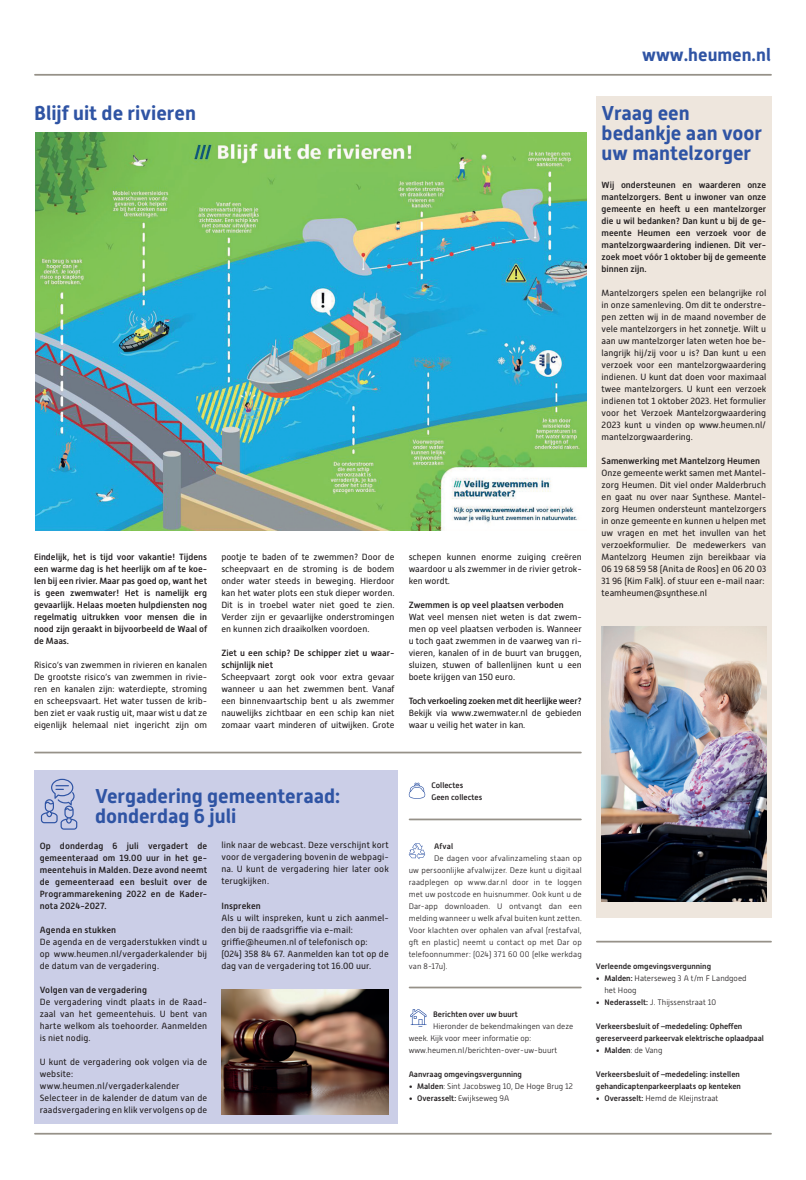
<style>
.page{position:relative;width:806px;height:1180px;background:#fff}
.page>*{position:absolute;margin:0;border:0;box-sizing:border-box;transform-origin:0 0}
.t1{font:700 20px/20px "Alwyn New";color:#2f54a4}
.t2{font:700 18px "Alwyn New";color:#2f54a4}
.t3{font:9px/12px "Alwyn New";color:#231f20;text-align:justify}
.t4{font:500 9px/12px "Alwyn New";color:#231f20;text-align:justify}
.t5{font:500 9px "Alwyn New";letter-spacing:-.02em;color:#231f20}
.t6{font:300 8px/12px "Alwyn New";color:#231f20}
.t7{font:500 8px/12px "Alwyn New";color:#231f20}
.s1{font-weight:500}
.s2{font-weight:300}
</style>
<div class="page">
<div style="left:595px;top:96px;width:176px;height:821px;background:#eee6dd"></div>
<hr style="left:35px;top:74px;width:735px;height:2px;background:#969188">
<hr style="left:35px;top:1132px;width:735px;height:2px;background:#969188">
<hr style="left:35px;top:751px;width:545px;height:2px;background:#969188">
<img style="left:35px;top:133px;width:550px;height:397px">
<img style="left:601px;top:626px;width:164px;height:275px">
<div style="left:34px;top:770px;width:363px;height:353px;background:#cbcee7"></div>
<svg style="left:41px;top:778px;width:36px;height:51px"></svg>
<svg style="left:408px;top:782px;width:17px;height:16px"></svg>
<svg style="left:408px;top:843px;width:17px;height:16px"></svg>
<hr style="left:409px;top:818px;width:171px;height:2px;background:#969188">
<hr style="left:409px;top:986px;width:171px;height:2px;background:#969188">
<hr style="left:596px;top:940px;width:174px;height:2px;background:#969188">
<svg style="left:410px;top:1009px;width:16px;height:16px"></svg>
<img style="left:221px;top:989px;width:167px;height:124px">
<h1 class="t1" style="left:34px;top:103px;width:163px">Blijf uit de rivieren</h1>
<p class="t4" style="left:34px;top:551px;width:174px">Eindelijk, het is tijd voor vakantie! Tijdens een warme dag is het heerlijk om af te koe&shy;len bij een rivier. Maar pas goed op, want het is geen zwemwater! Het is namelijk erg gevaarlijk. Helaas moeten hulpdiensten nog regelmatig uitrukken voor mensen die in nood zijn geraakt in bijvoorbeeld de Waal of de Maas.</p>
<p class="t3" style="left:34px;top:659px;width:174px">Risico’s van zwemmen in rivieren en kanalen De grootste risico’s van zwemmen in rivie&shy;ren en kanalen zijn: waterdiepte, stroming en scheepsvaart. Het water tussen de krib&shy;ben ziet er vaak rustig uit, maar wist u dat ze eigenlijk helemaal niet ingericht zijn om</p>
<p class="t3" style="left:221px;top:551px;width:174px">pootje te baden of te zwemmen? Door de scheepvaart en de stroming is de bodem onder water steeds in beweging. Hierdoor kan het water plots een stuk dieper worden.<br>Dit is in troebel water niet goed te zien.<br>Verder zijn er gevaarlijke onderstromingen en kunnen zich draaikolken voordoen.</p>
<p class="t4" style="left:221px;top:647px;width:174px">Ziet u een schip? De schipper ziet u waar&shy;schijnlijk niet</p>
<p class="t3" style="left:221px;top:671px;width:174px">Scheepvaart zorgt ook voor extra gevaar wanneer u aan het zwemmen bent. Vanaf een binnenvaartschip bent u als zwemmer nauwelijks zichtbaar en een schip kan niet zomaar vaart minderen of uitwijken. Grote</p>
<p class="t3" style="left:408px;top:551px;width:174px">schepen kunnen enorme zuiging creëren waardoor u als zwemmer in de rivier getrok&shy;ken wordt.</p>
<p class="t4" style="left:408px;top:599px;width:156px">Zwemmen is op veel plaatsen verboden</p>
<p class="t3" style="left:408px;top:611px;width:174px">Wat veel mensen niet weten is dat zwem&shy;men op veel plaatsen verboden is. Wanneer u toch gaat zwemmen in de vaarweg van ri&shy;vieren, kanalen of in de buurt van bruggen, sluizen, stuwen of ballenlijnen kunt u een boete krijgen van 150 euro.</p>
<p class="t5" style="left:408px;top:696px;width:174px">Toch verkoeling zoeken met dit heerlijke weer?</p>
<p class="t3" style="left:408px;top:707px;width:174px">Bekijk via www.zwemwater.nl de gebieden waar u veilig het water in kan.</p>
<h2 class="t2" style="left:642px;top:44px;width:130px">www.heumen.nl</h2>
<h1 class="t1" style="left:601px;top:103px;width:162px">Vraag een bedankje aan voor uw mantelzorger</h1>
<p class="t4" style="left:601px;top:179px;width:166px">Wij ondersteunen en waarderen onze mantelzorgers. Bent u inwoner van onze gemeente en heeft u een mantelzorger die u wil bedanken? Dan kunt u bij de ge&shy;meente Heumen een verzoek voor de mantelzorgwaardering indienen. Dit ver&shy;zoek moet vóór 1 oktober bij de gemeente binnen zijn.</p>
<p class="t3" style="left:601px;top:287px;width:166px">Mantelzorgers spelen een belangrijke rol in onze samenleving. Om dit te onderstre&shy;pen zetten wij in de maand november de vele mantelzorgers in het zonnetje. Wilt u aan uw mantelzorger laten weten hoe be&shy;langrijk hij/zij voor u is? Dan kunt u een verzoek voor een mantelzorgwaardering indienen. U kunt dat doen voor maximaal twee mantelzorgers. U kunt een verzoek indienen tot 1 oktober 2023. Het formulier voor het Verzoek Mantelzorgwaardering 2023 kunt u vinden op www.heumen.nl/ mantelzorgwaardering.</p>
<p class="t4" style="left:601px;top:455px;width:160px">Samenwerking met Mantelzorg Heumen</p>
<p class="t3" style="left:601px;top:467px;width:166px;text-align:left">Onze gemeente werkt samen met Mantel&shy;zorg Heumen. Dit viel onder Malderbruch en gaat nu over naar Synthese. Mantel&shy;zorg Heumen ondersteunt mantelzorgers in onze gemeente en kunnen u helpen met uw vragen en met het invullen van het verzoekformulier. De medewerkers van Mantelzorg Heumen zijn bereikbaar via 06 19 68 59 58 (Anita de Roos) en 06 20 03<br>31 96 (Kim Falk). of stuur een e-mail naar: teamheumen@synthese.nl</p>
<h1 class="t1" style="left:95px;top:786px;width:246px">Vergadering gemeenteraad: donderdag 6 juli</h1>
<p class="t4" style="left:40px;top:839px;width:169px">Op donderdag 6 juli vergadert de gemeenteraad om 19.00 uur in het ge&shy;meentehuis in Malden. Deze avond neemt de gemeenteraad een besluit over de Programmarekening 2022 en de Kader&shy;nota 2024-2027.</p>
<p class="t4" style="left:40px;top:923px;width:78px">Agenda en stukken</p>
<p class="t3" style="left:40px;top:935px;width:169px">De agenda en de vergaderstukken vindt u op www.heumen.nl/vergaderkalender bij de datum van de vergadering.</p>
<p class="t4" style="left:40px;top:983px;width:109px">Volgen van de vergadering</p>
<p class="t3" style="left:40px;top:995px;width:169px">De vergadering vindt plaats in de Raad&shy;zaal van het gemeentehuis. U bent van harte welkom als toehoorder. Aanmelden is niet nodig.</p>
<p class="t3" style="left:40px;top:1055px;width:169px;text-align:left">U kunt de vergadering ook volgen via de website: www.heumen.nl/vergaderkalender<br>Selecteer in de kalender de datum van de raadsvergadering en klik vervolgens op de</p>
<p class="t3" style="left:221px;top:839px;width:169px">link naar de webcast. Deze verschijnt kort voor de vergadering bovenin de webpagi&shy;na. U kunt de vergadering hier later ook terugkijken.</p>
<p class="t4" style="left:221px;top:899px;width:41px">Inspreken</p>
<p class="t3" style="left:221px;top:911px;width:169px;text-align:left">Als u wilt inspreken, kunt u zich aanmel&shy;den bij de raadsgriffie via e-mail: griffie@heumen.nl of telefonisch op: (024) 358 84 67. Aanmelden kan tot op de dag van de vergadering tot 16.00 uur.</p>
<p class="t7" style="left:431px;top:779px;width:52px">Collectes<br>Geen collectes</p>
<p class="t7" style="left:434px;top:839px;width:21px">Afval</p>
<p class="t6" style="left:408px;top:851px;width:174px;text-align:justify;text-indent:26px">De dagen voor afvalinzameling staan op uw persoonlijke afvalwijzer. Deze kunt u digitaal raadplegen op www.dar.nl door in te loggen met uw postcode en huisnummer. Ook kunt u de Dar-app downloaden. U ontvangt dan een melding wanneer u welk afval buiten kunt zetten.<br>Voor klachten over ophalen van afval (restafval, gft en plastic) neemt u contact op met Dar op telefoonnummer: (024) 371 60 00 (elke werkdag van 8-17u).</p>
<p class="t7" style="left:433px;top:1007px;width:86px">Berichten over uw buurt</p>
<p class="t6" style="left:408px;top:1019px;width:166px;text-indent:24px">Hieronder de bekendmakingen van deze week. Kijk voor meer informatie op: www.heumen.nl/berichten-over-uw-buurt</p>
<p class="t7" style="left:408px;top:1067px;width:115px">Aanvraag omgevingsvergunning</p>
<p class="t6" style="left:408px;top:1079px;width:166px"><span class="s1">• Malden</span>: Sint Jacobsweg 10, De Hoge Brug 12</p>
<p class="t7" style="left:408px;top:1091px;width:102px">• Overasselt: <span class="s2">Ewijkseweg 9A</span></p>
<p class="t7" style="left:595px;top:959px;width:116px">Verleende omgevingsvergunning</p>
<p class="t6" style="left:604px;top:971px;width:143px;text-indent:-9px"><span class="s1">• Malden:</span> Haterseweg 3 A t/m F Landgoed het Hoog</p>
<p class="t6" style="left:595px;top:995px;width:121px"><span class="s1">• Nederasselt:</span> J. Thijssenstraat 10</p>
<p class="t7" style="left:595px;top:1019px;width:169px">Verkeersbesluit of –mededeling: Opheffen gereserveerd parkeervak elektrische oplaadpaal</p>
<p class="t7" style="left:595px;top:1043px;width:68px">• Malden<span class="s2">: de Vang</span></p>
<p class="t7" style="left:595px;top:1067px;width:146px">Verkeersbesluit of –mededeling: instellen gehandicaptenparkeerplaats op kenteken</p>
<p class="t6" style="left:595px;top:1091px;width:124px"><span class="s1">• Overasselt:</span> Hemd de Kleijnstraat</p>
</div>
